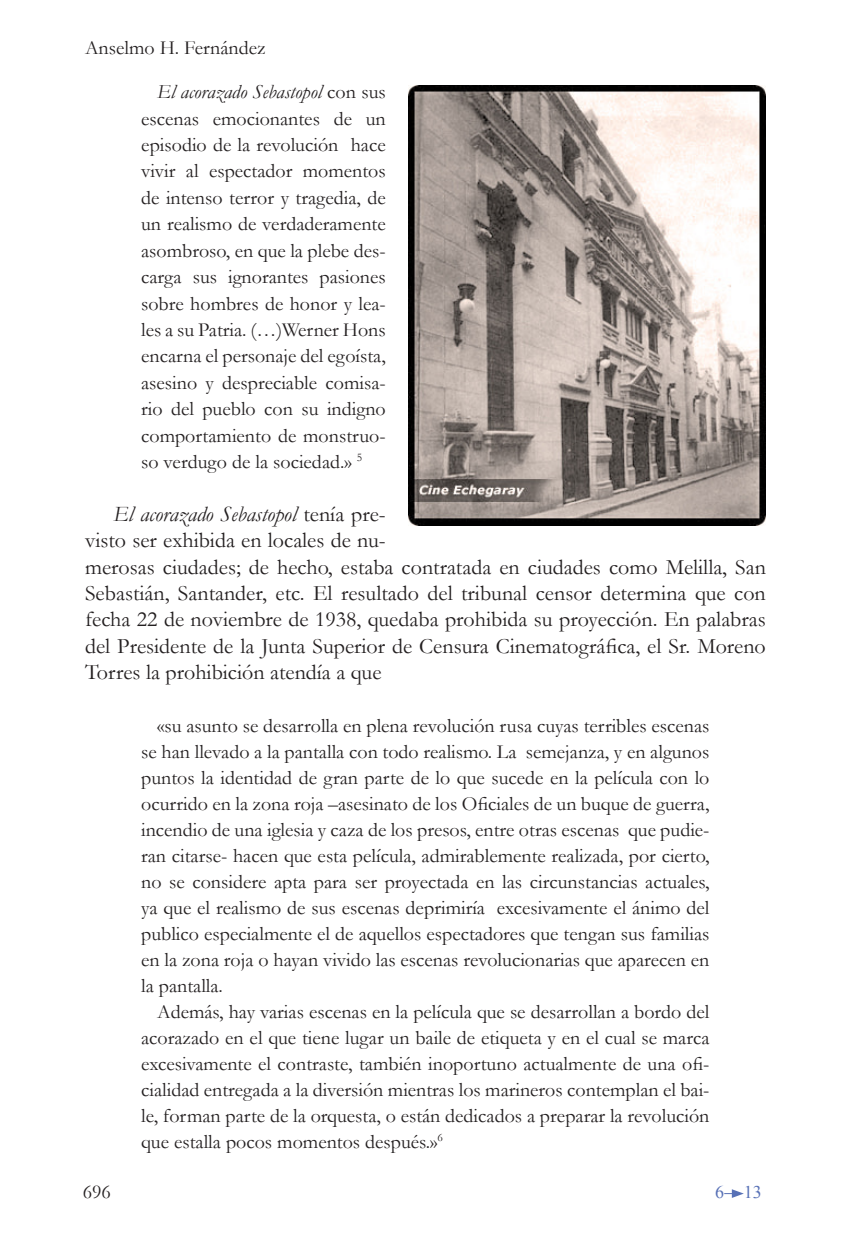
<style>
.page{position:relative;width:851px;height:1248px;background:#fff}
.page>*{position:absolute;margin:0;border:0;box-sizing:border-box;transform-origin:0 0}
.t1{font:22px/26.4px "Garamond";color:#231f20}
.t2{font:20px/26px "Garamond";color:#231f20;text-align:justify}
.t3{font:18px "Times New Roman";color:#5871b6}
.s1{font-style:italic}
</style>
<div class="page">
<img style="left:408px;top:85px;width:357px;height:440px">
<svg style="left:724px;top:1189px;width:19px;height:8px"></svg>
<p class="t2" style="left:85px;top:34px;width:182px">Anselmo H. Fernández</p>
<p class="t2" style="left:141px;top:78px;width:246px;text-indent:16px"><span class="s1">El acorazado Sebastopol</span> con sus escenas emocionantes de un episodio de la revolución hace vivir al espectador momentos de intenso terror y tragedia, de un realismo de verdaderamente asombroso, en que la plebe des&shy;carga sus ignorantes pasiones sobre hombres de honor y lea&shy;les a su Patria. (…)Werner Hons encarna el personaje del egoísta, asesino y despreciable comisa&shy;rio del pueblo con su indigno comportamiento de monstruo&shy;so verdugo de la sociedad.» <sup>5</sup></p>
<p class="t1" style="left:85px;top:500px;width:682px;text-indent:28px"><span class="s1">El acorazado Sebastopol</span> tenía pre-<br>visto ser exhibida en locales de nu-<br>merosas ciudades; de hecho, estaba contratada en ciudades como Melilla, San Sebastián, Santander, etc. El resultado del tribunal censor determina que con fecha 22 de noviembre de 1938, quedaba prohibida su proyección. En palabras del Presidente de la Junta Superior de Censura Cinematográfica, el Sr. Moreno Torres la prohibición atendía a que</p>
<p class="t2" style="left:141px;top:712px;width:570px;text-indent:16px">«su asunto se desarrolla en plena revolución rusa cuyas terribles escenas se han llevado a la pantalla con todo realismo. La semejanza, y en algunos puntos la identidad de gran parte de lo que sucede en la película con lo ocu-rrido en la zona roja –asesinato de los Oficiales de un buque de guerra, incendio de una iglesia y caza de los presos, entre otras escenas que pudie&shy;ran citarse- hacen que esta película, admirablemente realizada, por cierto, no se considere apta para ser proyectada en las circunstancias actuales, ya que el realismo de sus escenas de-primiría excesivamente el ánimo del publico especialmente el de aquellos espectadores que tengan sus familias en la zona roja o hayan vivido las escenas revolucionarias que aparecen en la pantalla.</p>
<p class="t2" style="left:141px;top:998px;width:570px;text-indent:16px">Además, hay varias escenas en la película que se desarrollan a bordo del acorazado en el que tiene lugar un baile de etiqueta y en el cual se marca excesivamente el contraste, también inoportuno actualmente de una ofi&shy;cialidad entregada a la diversión mientras los marineros contemplan el bai&shy;le, forman parte de la orquesta, o están dedicados a preparar la revolución que estalla pocos momentos después.»<sup>6</sup></p>
<p class="t3" style="left:715px;top:1179px;width:48px">6 13</p>
<p class="t2" style="left:83px;top:1178px;width:30px">696</p>
</div>
